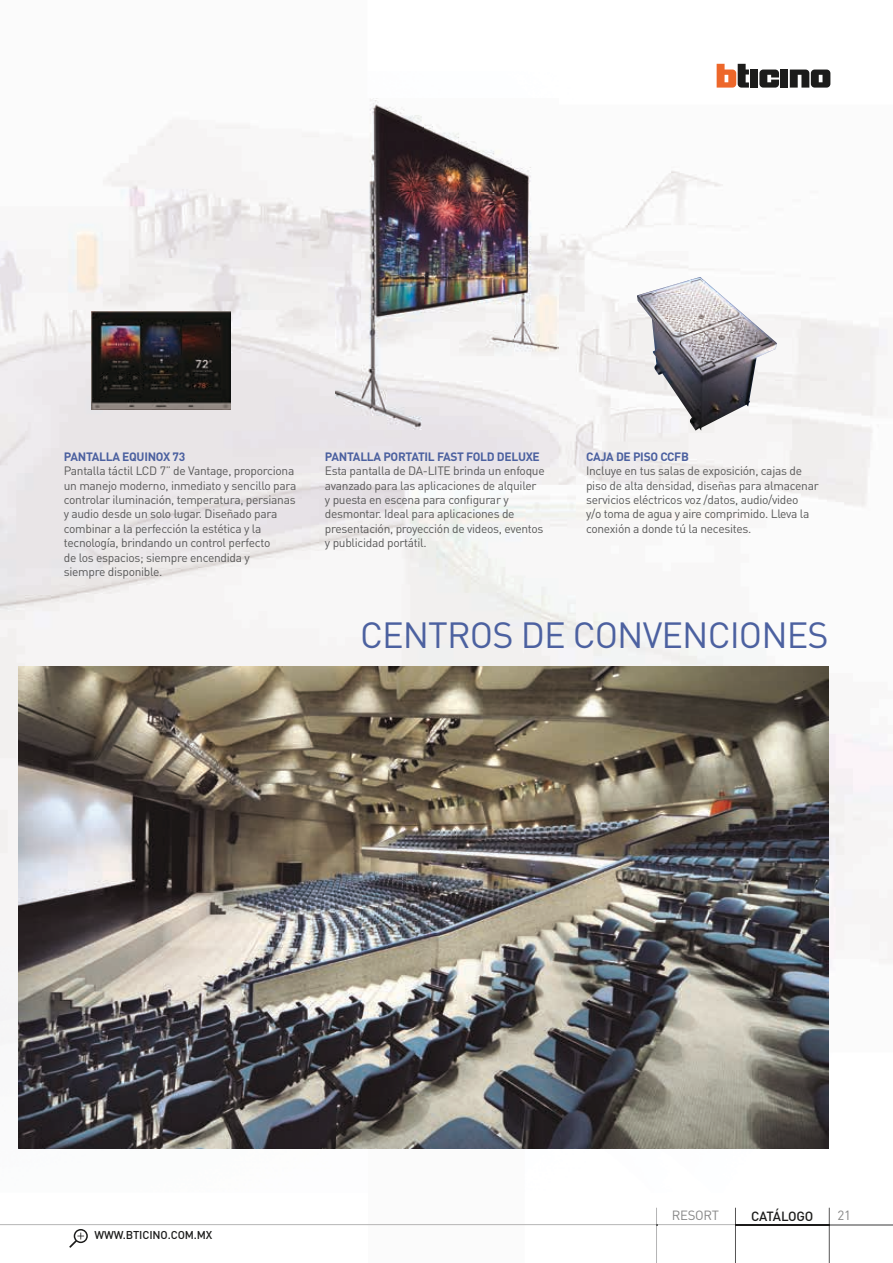
<style>
.page{position:relative;width:893px;height:1263px;background:#fff}
.page>*{position:absolute;margin:0;border:0;box-sizing:border-box;transform-origin:0 0}
.t1{font:36px "DIN Pro";letter-spacing:-.025em;color:#4c61a0}
.t2{font:13.2px "DIN Pro";letter-spacing:-.02em;color:#878787}
.t3{font:500 13.2px "DIN Pro";letter-spacing:-.02em;color:#1c1c1b}
.t4{font:12px/14.4px "DIN Pro";letter-spacing:-.025em;color:#585858}
.t5{font:700 12px "DIN Pro";letter-spacing:-.025em;color:#4c61a0}
.t6{font:500 11.25px "DIN Pro";letter-spacing:-.01em;color:#1c1c1b}
</style>
<div class="page">
<img style="left:0;top:120px;width:367px;height:1029px">
<img style="left:525px;top:170px;width:368px;height:1093px">
<img style="left:367px;top:429px;width:158px;height:797px">
<img style="left:0;top:306px;width:1px;height:558px">
<img style="left:19px;top:666px;width:809px;height:482px">
<img style="left:0;top:1224px;width:893px;height:1px">
<img style="left:735px;top:1208px;width:1px;height:55px">
<img style="left:829px;top:1208px;width:1px;height:55px">
<svg style="left:69px;top:1229px;width:19px;height:19px"></svg>
<img style="left:656px;top:1208px;width:1px;height:55px">
<svg style="left:759px;top:70px;width:20px;height:18px"></svg>
<div style="left:780px;top:70px;width:8px;height:18px;background:#1c1c1b"></div>
<div style="left:750px;top:70px;width:8px;height:18px;background:#1c1c1b"></div>
<svg style="left:717px;top:64px;width:32px;height:24px"></svg>
<svg style="left:790px;top:70px;width:40px;height:18px"></svg>
<img style="left:92px;top:311px;width:139px;height:98px">
<img style="left:335px;top:98px;width:224px;height:331px">
<img style="left:637px;top:277px;width:140px;height:154px">
<p class="t5" style="left:64px;top:448px;width:123px">PANTALLA EQUINOX 73</p>
<p class="t4" style="left:64px;top:463px;width:234px">Pantalla táctil LCD 7” de Vantage, proporciona un manejo moderno, inmediato y sencillo para controlar iluminación, temperatura, persianas y audio desde un solo lugar. Diseñado para combinar a la perfección la estética y la tecnología, brindando un control perfecto<br>de los espacios; siempre encendida y<br>siempre disponible.</p>
<p class="t5" style="left:325px;top:448px;width:216px">PANTALLA PORTATIL FAST FOLD DELUXE</p>
<p class="t4" style="left:325px;top:463px;width:221px">Esta pantalla de DA-LITE brinda un enfoque avanzado para las aplicaciones de alquiler y puesta en escena para configurar y desmontar. Ideal para aplicaciones de presentación, proyección de videos, eventos y publicidad portátil.</p>
<p class="t5" style="left:586px;top:448px;width:104px">CAJA DE PISO CCFB</p>
<p class="t4" style="left:586px;top:463px;width:234px">Incluye en tus salas de exposición, cajas de piso de alta densidad, diseñas para almacenar servicios eléctricos voz /datos, audio/video<br>y/o toma de agua y aire comprimido. Lleva la conexión a donde tú la necesites.</p>
<h1 class="t1" style="left:360px;top:611px;width:470px">CENTROS DE CONVENCIONES</h1>
<p class="t6" style="left:94px;top:1227px;width:119px">WWW.BTICINO.COM.MX</p>
<p class="t2" style="left:672px;top:1207px;width:49px">RESORT</p>
<p class="t3" style="left:751px;top:1207px;width:64px">CATÁLOGO</p>
<p class="t2" style="left:838px;top:1207px;width:15px">21</p>
</div>
